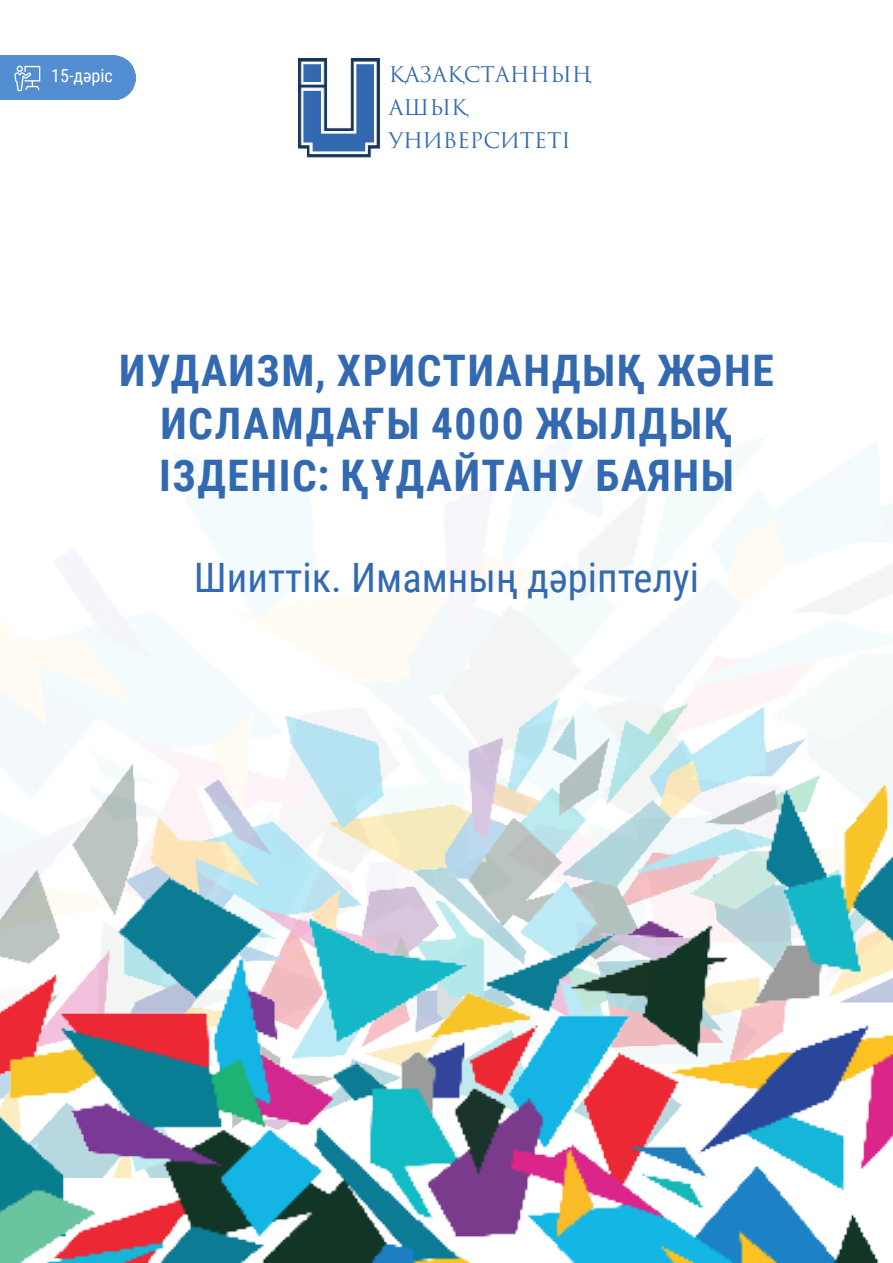
<style>
.page{position:relative;width:893px;height:1263px;background:#fff}
.page>*{position:absolute;margin:0;border:0;box-sizing:border-box;transform-origin:0 0}
.t1{font:700 43.5px/52.2px "Roboto Condensed";letter-spacing:.035em;color:#3269b1;text-align:center}
.t2{font:40.5px "Roboto Condensed";color:#3269b1}
.t3{font:21px "Trajan Pro 3";color:#3269b1}
.t4{font:18px "Roboto Condensed";color:#fff}
</style>
<div class="page">
<img style="left:0;top:429px;width:893px;height:634px">
<img style="left:0;top:696px;width:892px;height:33px">
<img style="left:0;top:729px;width:892px;height:534px">
<div style="left:0;top:55px;width:136px;height:44px;background:#538dd2"></div>
<svg style="left:14px;top:66px;width:26px;height:25px"></svg>
<img style="left:298px;top:58px;width:82px;height:100px">
<p class="t4" style="left:51px;top:63px;width:63px">15-дәріс</p>
<p class="t3" style="left:389px;top:60px;width:205px">ҚАЗАҚСТАННЫҢ</p>
<p class="t3" style="left:389px;top:93px;width:81px">АШЫҚ</p>
<p class="t3" style="left:389px;top:126px;width:184px">УНИВЕРСИТЕТІ</p>
<p class="t1" style="left:119px;top:343px;width:656px">ИУДАИЗМ, ХРИСТИАНДЫҚ ЖӘНЕ<br>ИСЛАМДАҒЫ 4000 ЖЫЛДЫҚ<br>ІЗДЕНІС: ҚҰДАЙТАНУ БАЯНЫ</p>
<p class="t2" style="left:194px;top:549px;width:507px">Шииттік. Имамның дәріптелуі</p>
</div>
